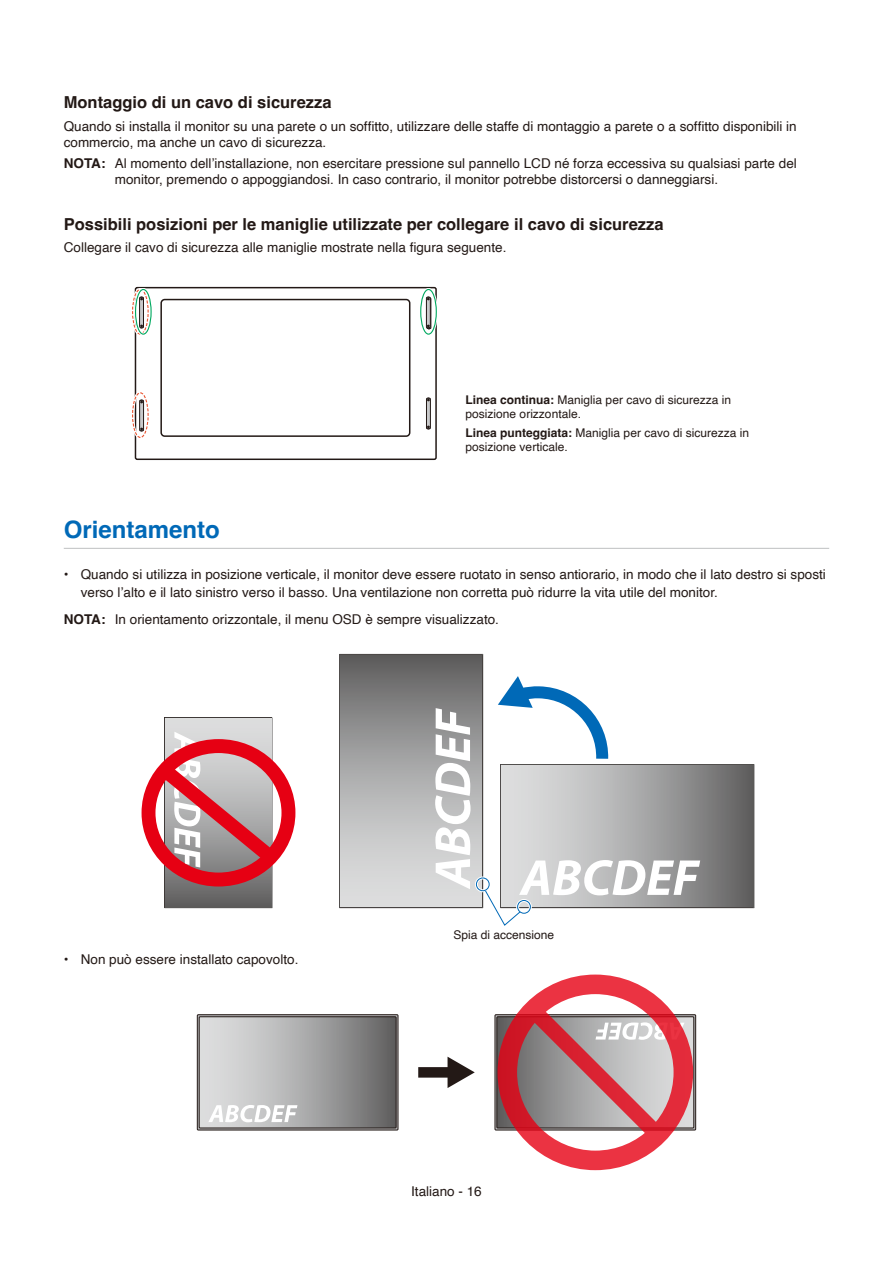
<style>
.page{position:relative;width:893px;height:1263px;background:#fff}
.page>*{position:absolute;margin:0;border:0;box-sizing:border-box;transform-origin:0 0}
.t1{font:700 24px "Helvetica";color:#0069b7}
.t2{font:700 16.5px "Helvetica";color:#231916}
.t3{font:13.5px/16.2px "Helvetica";color:#231916}
.t4{font:700 13.5px "Helvetica";color:#231916}
.t5{font:12px/14.4px "Helvetica";color:#231916}
.s1{font-weight:700}
</style>
<div class="page">
<div style="left:135px;top:287px;width:302px;height:173px;border:2px solid #231916;border-radius:2px"></div>
<div style="left:160px;top:299px;width:250px;height:138px;border:2px solid #231916;border-radius:4px"></div>
<svg style="left:139px;top:296px;width:5px;height:33px"></svg>
<svg style="left:426px;top:296px;width:5px;height:34px"></svg>
<svg style="left:139px;top:399px;width:5px;height:33px"></svg>
<svg style="left:426px;top:397px;width:5px;height:33px"></svg>
<div style="left:131px;top:288px;width:19px;height:48px;border:3px solid #fff;border-radius:50%"></div>
<div style="left:132px;top:289px;width:17px;height:46px;border:1px dashed #ea5532;border-radius:50%"></div>
<div style="left:131px;top:391px;width:19px;height:48px;border:3px solid #fff;border-radius:50%"></div>
<div style="left:132px;top:392px;width:17px;height:46px;border:1px dashed #ea5532;border-radius:50%"></div>
<div style="left:419px;top:288px;width:19px;height:48px;border:3px solid #fff;border-radius:50%"></div>
<div style="left:420px;top:289px;width:17px;height:46px;border:1px solid #00a960;border-radius:50%"></div>
<div style="left:134px;top:288px;width:19px;height:48px;border:3px solid #fff;border-radius:50%"></div>
<div style="left:135px;top:289px;width:17px;height:46px;border:1px solid #00a960;border-radius:50%"></div>
<hr style="left:64px;top:548px;width:765px;height:1px;background:#bfc0c1">
<svg style="left:144px;top:717px;width:146px;height:191px"></svg>
<div style="left:142px;top:739px;width:153px;height:147px;border:14px solid #e60013;border-radius:50%"></div>
<svg style="left:339px;top:654px;width:415px;height:272px"></svg>
<div style="left:418px;top:1067px;width:34px;height:10px;background:#231916"></div>
<svg style="left:448px;top:1057px;width:27px;height:31px"></svg>
<div style="left:197px;top:1014px;width:201px;height:116px;border:1px solid #231916"></div>
<svg style="left:201px;top:1018px;width:193px;height:108px;background:#acacac"></svg>
<div style="left:199px;top:1016px;width:197px;height:112px;border:1px solid #231916"></div>
<div style="left:497px;top:974px;width:196px;height:196px;border:20px solid #e60013;border-radius:50%"></div>
<svg style="left:497px;top:989px;width:197px;height:166px"></svg>
<p class="t2" style="left:64px;top:92px;width:269px">Montaggio di un cavo di sicurezza</p>
<p class="t3" style="left:64px;top:118px;width:734px">Quando si installa il monitor su una parete o un soffitto, utilizzare delle staffe di montaggio a parete o a soffitto disponibili in commercio, ma anche un cavo di sicurezza.</p>
<p class="t4" style="left:74px;top:155px;width:17px">NOTA:</p>
<p class="t3" style="left:115px;top:156px;width:684px">Al momento dell’installazione, non esercitare pressione sul pannello LCD né forza eccessiva su qualsiasi parte del monitor, premendo o appoggiandosi. In caso contrario, il monitor potrebbe distorcersi o danneggiarsi.</p>
<p class="t2" style="left:64px;top:214px;width:601px">Possibili posizioni per le maniglie utilizzate per collegare il cavo di sicurezza</p>
<p class="t3" style="left:64px;top:240px;width:444px">Collegare il cavo di sicurezza alle maniglie mostrate nella figura seguente.</p>
<p class="t5" style="left:466px;top:393px;width:267px"><span class="s1">Linea continua:</span> Maniglia per cavo di sicurezza in posizione orizzontale.</p>
<p class="t5" style="left:466px;top:426px;width:285px"><span class="s1">Linea punteggiata:</span> Maniglia per cavo di sicurezza in posizione verticale.</p>
<h1 class="t1" style="left:64px;top:515px;width:158px">Orientamento</h1>
<p class="t3" style="left:81px;top:566px;width:747px;line-height:18px;text-indent:-17px">• Quando si utilizza in posizione verticale, il monitor deve essere ruotato in senso antiorario, in modo che il lato destro si sposti verso l’alto e il lato sinistro verso il basso. Una ventilazione non corretta può ridurre la vita utile del monitor.</p>
<p class="t4" style="left:74px;top:611px;width:17px">NOTA:</p>
<p class="t3" style="left:115px;top:612px;width:386px">In orientamento orizzontale, il menu OSD è sempre visualizzato.</p>
<p class="t3" style="left:64px;top:951px;width:236px">• Non può essere installato capovolto.</p>
<p class="t5" style="left:453px;top:928px;width:102px">Spia di accensione</p>
<p class="t3" style="left:411px;top:1183px;width:72px">Italiano - 16</p>
</div>
